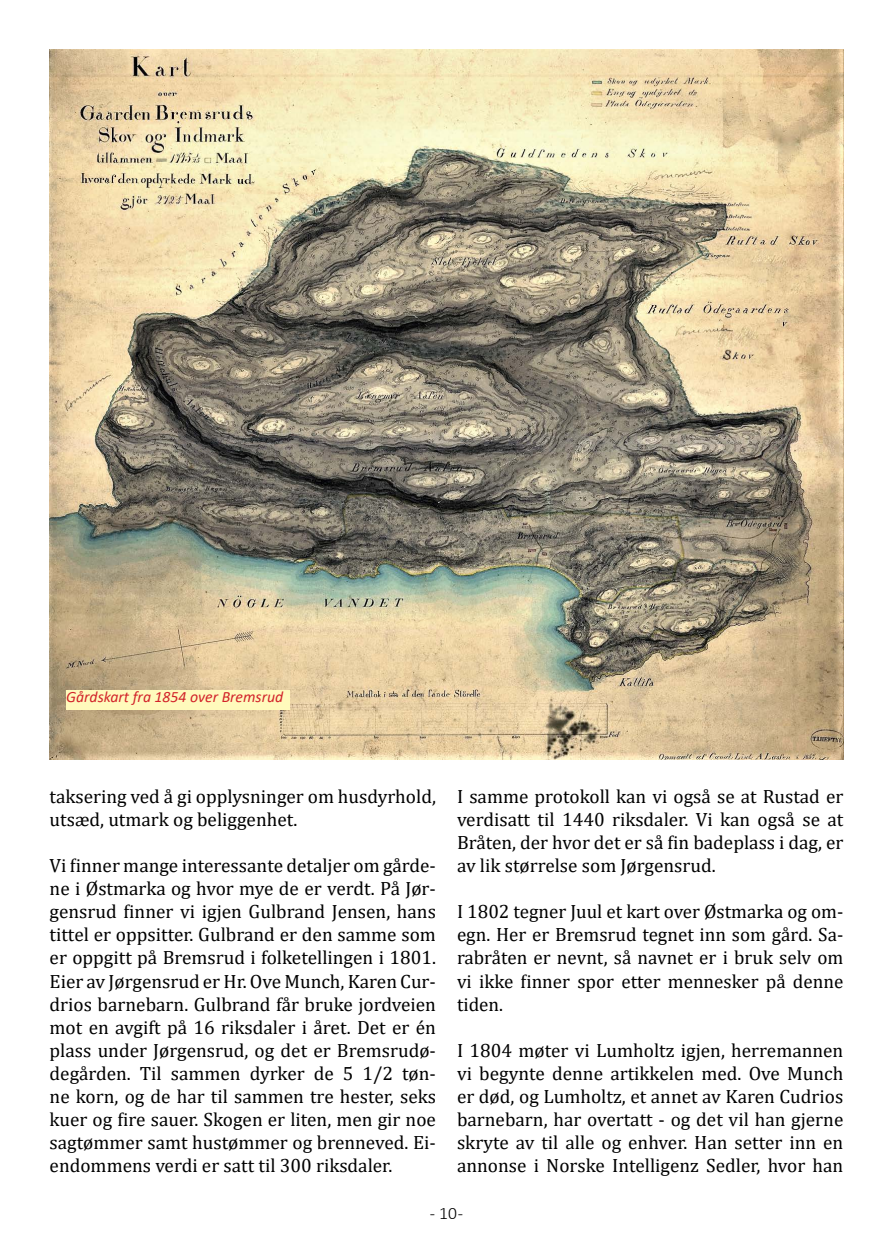
<style>
.page{position:relative;width:893px;height:1241px;background:#fff}
.page>*{position:absolute;margin:0;border:0;box-sizing:border-box;transform-origin:0 0}
.t1{font:19.25px/23.1px "Cambria";color:#000;text-align:justify}
.t2{font:300 17.5px "Calibri";color:#000}
.t3{font:italic 15.75px "Calibri";color:#d2232a}
</style>
<div class="page">
<img style="left:50px;top:50px;width:793px;height:709px">
<div style="left:66px;top:690px;width:223px;height:19px;background:#fffabc"></div>
<p class="t3" style="left:66px;top:685px;width:219px">Gårdskart fra 1854 over Bremsrud</p>
<p class="t1" style="left:50px;top:784px;width:388px">taksering ved å gi opplysninger om husdyrhold, utsæd, utmark og beliggenhet.</p>
<p class="t1" style="left:50px;top:853px;width:388px">Vi finner mange interessante detaljer om gårde&shy;ne i Østmarka og hvor mye de er verdt. På Jør&shy;gensrud finner vi igjen Gulbrand Jensen, hans tittel er oppsitter. Gulbrand er den samme som er oppgitt på Bremsrud i folketellingen i 1801.<br>Eier av Jørgensrud er Hr. Ove Munch, Karen Cur&shy;drios barnebarn. Gulbrand får bruke jordveien mot en avgift på 16 riksdaler i året. Det er én plass under Jørgensrud, og det er Bremsrudø&shy;degården. Til sammen dyrker de 5 1/2 tøn&shy;ne korn, og de har til sammen tre hester, seks kuer og fire sauer. Skogen er liten, men gir noe sagtømmer samt hustømmer og brenneved. Ei&shy;endommens verdi er satt til 300 riksdaler.</p>
<p class="t1" style="left:457px;top:784px;width:388px">I samme protokoll kan vi også se at Rustad er verdisatt til 1440 riksdaler. Vi kan også se at Bråten, der hvor det er så fin badeplass i dag, er av lik størrelse som Jørgensrud.</p>
<p class="t1" style="left:457px;top:899px;width:388px">I 1802 tegner Juul et kart over Østmarka og om&shy;egn. Her er Bremsrud tegnet inn som gård. Sa&shy;rabråten er nevnt, så navnet er i bruk selv om vi ikke finner spor etter mennesker på denne tiden.</p>
<p class="t1" style="left:457px;top:1038px;width:388px">I 1804 møter vi Lumholtz igjen, herremannen vi begynte denne artikkelen med. Ove Munch er død, og Lumholtz, et annet av Karen Cudrios barnebarn, har overtatt - og det vil han gjerne skryte av til alle og enhver. Han setter inn en annonse i Norske Intelligenz Sedler, hvor han</p>
<p class="t2" style="left:430px;top:1201px;width:35px">- 10 -</p>
</div>
